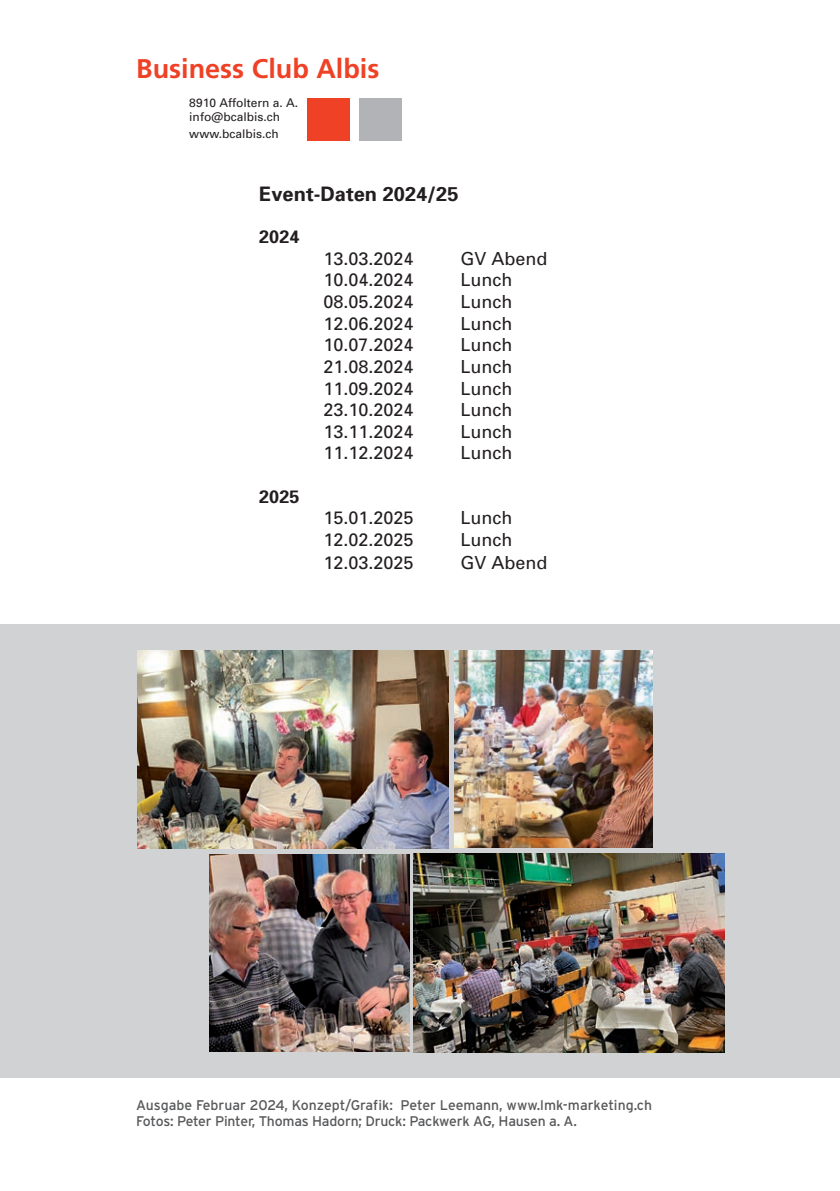
<style>
.page{position:relative;width:840px;height:1191px;background:#fff}
.page>*{position:absolute;margin:0;border:0;box-sizing:border-box;transform-origin:0 0}
.t1{font:700 27px "Frutiger";color:#ef4125}
.t2{font:700 20px "Univers";color:#231f20}
.t3{font:18px "Univers";color:#231f20}
.t4{font:700 18px "Univers";color:#231f20}
.t5{font:14px/16.8px "Interstate";letter-spacing:-.015em;color:#57585a}
.t6{font:12px/14.4px "Univers";color:#231f20}
</style>
<div class="page">
<div style="left:1px;top:624px;width:838px;height:453px;background:#d1d2d4"></div>
<div style="left:359px;top:98px;width:43px;height:43px;background:#b2b3b7"></div>
<div style="left:307px;top:98px;width:42px;height:43px;background:#ef4125"></div>
<img style="left:413px;top:853px;width:311px;height:199px">
<img style="left:210px;top:854px;width:199px;height:198px">
<img style="left:454px;top:650px;width:198px;height:198px">
<img style="left:137px;top:650px;width:311px;height:198px">
<h1 class="t1" style="left:136px;top:53px;width:244px">Business Club Albis</h1>
<p class="t6" style="left:189px;top:95px;width:110px">8910 Affoltern a. A. info@bcalbis.ch</p>
<p class="t6" style="left:189px;top:126px;width:91px">www.bcalbis.ch</p>
<p class="t2" style="left:259px;top:181px;width:200px">Event-Daten 2024/25</p>
<p class="t4" style="left:259px;top:225px;width:42px">2024</p>
<p class="t3" style="left:323px;top:247px;width:92px">13.03.2024</p>
<p class="t3" style="left:460px;top:247px;width:89px">GV Abend</p>
<p class="t3" style="left:323px;top:269px;width:92px">10.04.2024</p>
<p class="t3" style="left:460px;top:269px;width:54px">Lunch</p>
<p class="t3" style="left:323px;top:290px;width:92px">08.05.2024</p>
<p class="t3" style="left:460px;top:290px;width:54px">Lunch</p>
<p class="t3" style="left:323px;top:312px;width:92px">12.06.2024</p>
<p class="t3" style="left:460px;top:312px;width:54px">Lunch</p>
<p class="t3" style="left:323px;top:334px;width:92px">10.07.2024</p>
<p class="t3" style="left:460px;top:334px;width:54px">Lunch</p>
<p class="t3" style="left:323px;top:355px;width:92px">21.08.2024</p>
<p class="t3" style="left:460px;top:355px;width:54px">Lunch</p>
<p class="t3" style="left:323px;top:377px;width:92px">11.09.2024</p>
<p class="t3" style="left:460px;top:377px;width:54px">Lunch</p>
<p class="t3" style="left:323px;top:398px;width:92px">23.10.2024</p>
<p class="t3" style="left:460px;top:398px;width:54px">Lunch</p>
<p class="t3" style="left:323px;top:420px;width:92px">13.11.2024</p>
<p class="t3" style="left:460px;top:420px;width:54px">Lunch</p>
<p class="t3" style="left:323px;top:442px;width:92px">11.12.2024</p>
<p class="t3" style="left:460px;top:442px;width:54px">Lunch</p>
<p class="t4" style="left:259px;top:484px;width:42px">2025</p>
<p class="t3" style="left:323px;top:506px;width:92px">15.01.2025</p>
<p class="t3" style="left:460px;top:506px;width:54px">Lunch</p>
<p class="t3" style="left:323px;top:528px;width:92px">12.02.2025</p>
<p class="t3" style="left:460px;top:528px;width:54px">Lunch</p>
<p class="t3" style="left:323px;top:552px;width:92px">12.03.2025</p>
<p class="t3" style="left:460px;top:552px;width:89px">GV Abend</p>
<p class="t5" style="left:136px;top:1097px;width:517px">Ausgabe Februar 2024, Konzept/Grafik: Peter Leemann, www.lmk-marketing.ch<br>Fotos: Peter Pinter, Thomas Hadorn; Druck: Packwerk AG, Hausen a. A.</p>
</div>
